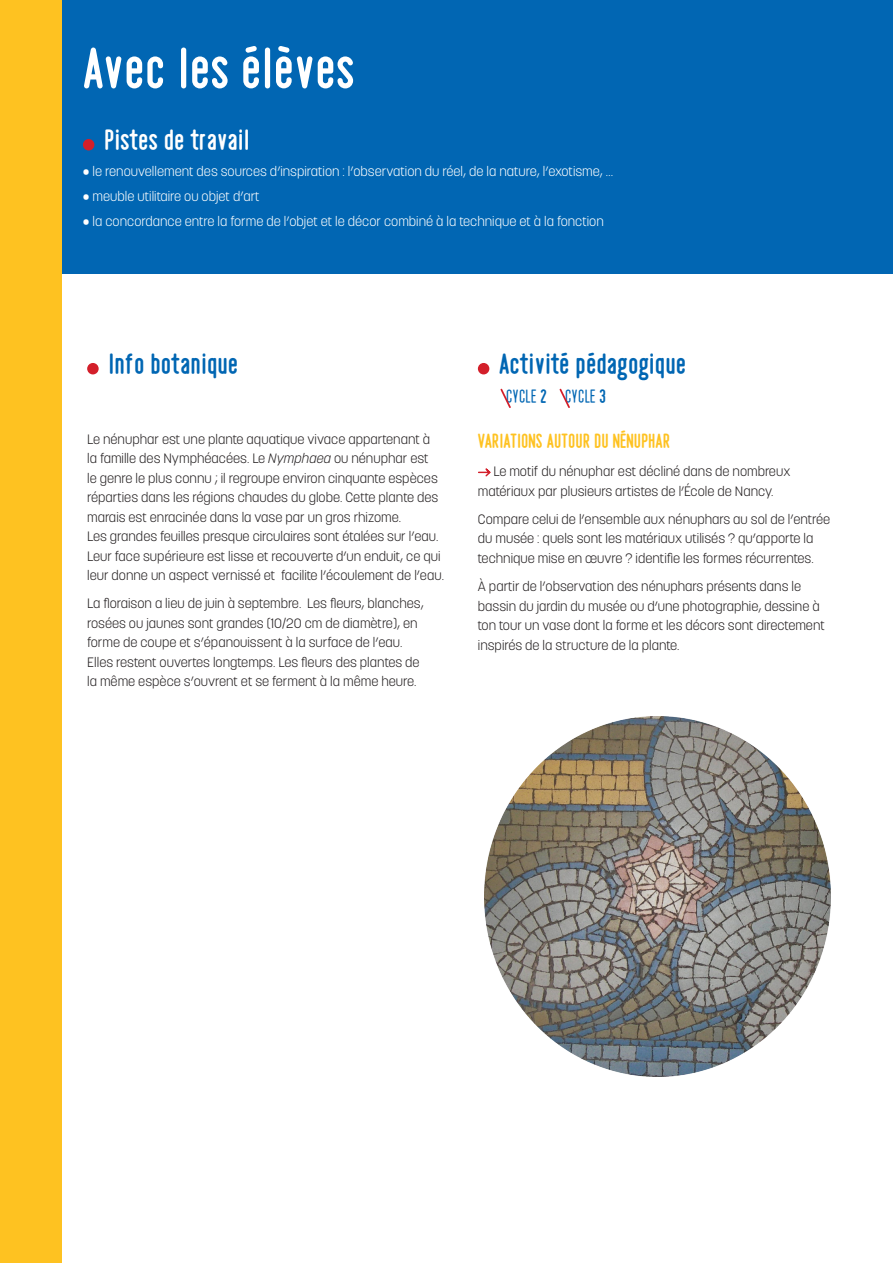
<style>
.page{position:relative;width:893px;height:1263px;background:#fff}
.page>*{position:absolute;margin:0;border:0;box-sizing:border-box;transform-origin:0 0}
.t1{font:700 60px "Playtime";color:#fff}
.t2{font:700 30px "Playtime";color:#0166b3}
.t3{font:700 30px "Playtime";color:#fff}
.labeur{font:700 21px "Playtime";color:#fec221}
.t4{font:20.1px "Playtime";letter-spacing:-.02em;color:#0166b3}
.labeur-2{font:300 13.5px/19.5px "Korolev";color:#231f20}
.labeur-3{font:300 13.5px "Korolev";color:#fff}
.s1{font-style:italic}
.s2{font-weight:700}
</style>
<div class="page">
<div style="left:62px;top:0;width:831px;height:273px;background:#0166b3"></div>
<div style="left:0;top:0;width:62px;height:1263px;background:#fec221"></div>
<div style="left:83px;top:139px;width:11px;height:11px;background:#d31f2a;border-radius:50%"></div>
<div style="left:87px;top:363px;width:12px;height:11px;background:#d31f2a;border-radius:50%"></div>
<div style="left:478px;top:363px;width:11px;height:11px;background:#d31f2a;border-radius:50%"></div>
<svg style="left:478px;top:468px;width:13px;height:9px"></svg>
<svg style="left:500px;top:389px;width:11px;height:19px"></svg>
<svg style="left:559px;top:389px;width:11px;height:19px"></svg>
<img style="left:484px;top:716px;width:346px;height:360px">
<p class="t1" style="left:83px;top:34px;width:273px">Avec les élèves</p>
<p class="t3" style="left:104px;top:123px;width:147px">Pistes de travail</p>
<p class="labeur-3" style="left:83px;top:162px;width:532px">• le renouvellement des sources d’inspiration : l’observation du réel, de la nature, l’exotisme, …</p>
<p class="labeur-3" style="left:83px;top:187px;width:178px">• meuble utilitaire ou objet d’art</p>
<p class="labeur-3" style="left:83px;top:212px;width:522px">• la concordance entre la forme de l’objet et le décor combiné à la technique et à la fonction</p>
<p class="t2" style="left:108px;top:347px;width:131px">Info botanique</p>
<p class="labeur-2" style="left:87px;top:429px;width:358px">Le nénuphar est une plante aquatique vivace appartenant à<br>la famille des Nymphéacées. Le <span class="s1">Nymphaea</span> ou nénuphar est<br>le genre le plus connu ; il regroupe environ cinquante espèces réparties dans les régions chaudes du globe. Cette plante des marais est enracinée dans la vase par un gros rhizome.<br>Les grandes feuilles presque circulaires sont étalées sur l’eau.<br>Leur face supérieure est lisse et recouverte d’un enduit, ce qui leur donne un aspect vernissé et facilite l’écoulement de l’eau.</p>
<p class="labeur-2" style="left:87px;top:594px;width:338px">La floraison a lieu de juin à septembre. Les fleurs, blanches, rosées ou jaunes sont grandes (10/20 cm de diamètre), en forme de coupe et s’épanouissent à la surface de l’eau.<br>Elles restent ouvertes longtemps. Les fleurs des plantes de la même espèce s’ouvrent et se ferment à la même heure.</p>
<p class="t2" style="left:499px;top:347px;width:189px">Activité pédagogique</p>
<p class="t4" style="left:506px;top:385px;width:43px">CYCLE <span class="s2">2</span></p>
<p class="t4" style="left:565px;top:385px;width:43px">CYCLE <span class="s2">3</span></p>
<p class="labeur" style="left:478px;top:429px;width:194px">VARIATIONS AUTOUR DU NÉNUPHAR</p>
<p class="labeur-2" style="left:478px;top:462px;width:314px;text-indent:16px">Le motif du nénuphar est décliné dans de nombreux matériaux par plusieurs artistes de l’École de Nancy.</p>
<p class="labeur-2" style="left:478px;top:509px;width:354px">Compare celui de l’ensemble aux nénuphars au sol de l’entrée du musée : quels sont les matériaux utilisés ? qu’apporte la technique mise en œuvre ? identifie les formes récurrentes.</p>
<p class="labeur-2" style="left:478px;top:576px;width:348px">À partir de l’observation des nénuphars présents dans le bassin du jardin du musée ou d’une photographie, dessine à ton tour un vase dont la forme et les décors sont directement inspirés de la structure de la plante.</p>
</div>
